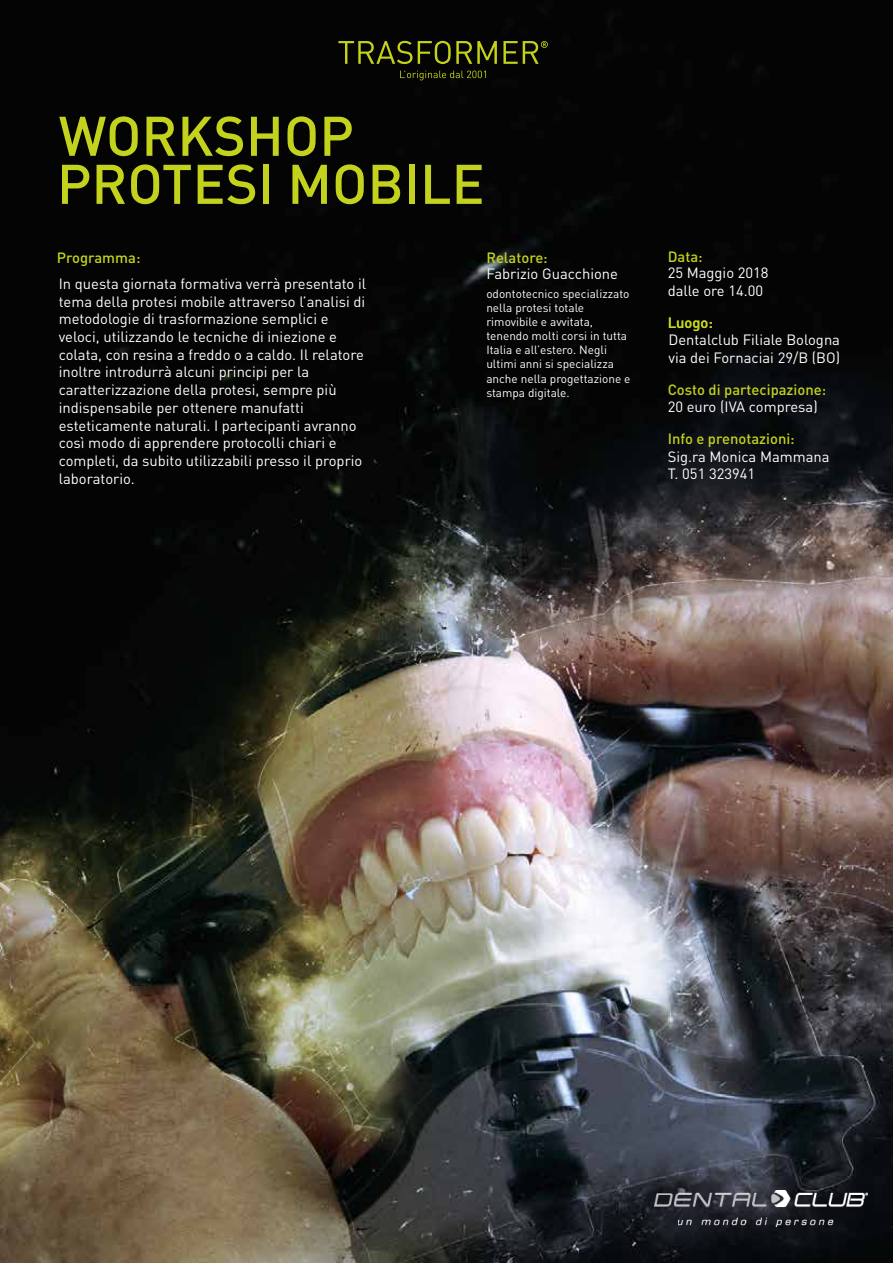
<style>
.page{position:relative;width:893px;height:1263px;background:#fff}
.page>*{position:absolute;margin:0;border:0;box-sizing:border-box;transform-origin:0 0}
.t1{font:500 54.9px/48px "DIN Pro";color:#c3d21d}
.t2{font:14.7px/17.7px "DIN Pro";color:#fff}
.t3{font:500 14.7px "DIN Pro";color:#c3d21d}
.t4{font:11.85px/14.1px "DIN Pro";color:#fff}
</style>
<div class="page">
<img style="left:0;top:0;width:893px;height:1263px">
<svg style="left:338px;top:41px;width:159px;height:23px;background:#3b3f0a"></svg>
<svg style="left:503px;top:41px;width:45px;height:23px"></svg>
<svg style="left:400px;top:71px;width:86px;height:9px"></svg>
<img style="left:655px;top:1191px;width:212px;height:36px">
<h1 class="t1" style="left:57px;top:110px;width:429px">WORKSHOP<br>PROTESI MOBILE</h1>
<p class="t3" style="left:57px;top:248px;width:85px">Programma:</p>
<p class="t3" style="left:486px;top:247px;width:63px">Relatore:</p>
<p class="t2" style="left:59px;top:274px;width:309px">In questa giornata formativa verrà presentato il tema della protesi mobile attraverso l’analisi di metodologie di trasformazione semplici e veloci, utilizzando le tecniche di iniezione e colata, con resina a freddo o a caldo. Il relatore inoltre introdurrà alcuni principi per la caratterizzazione della protesi, sempre più indispensabile per ottenere manufatti esteticamente naturali. I partecipanti avranno così modo di apprendere protocolli chiari e completi, da subito utilizzabili presso il proprio laboratorio.</p>
<p class="t4" style="left:486px;top:286px;width:146px">odontotecnico specializzato nella protesi totale rimovibile e avvitata, tenendo molti corsi in tutta<br>Italia e all’estero. Negli ultimi anni si specializza anche nella progettazione e stampa digitale.</p>
<p class="t2" style="left:486px;top:264px;width:133px">Fabrizio Guacchione</p>
<p class="t3" style="left:668px;top:247px;width:36px">Data:</p>
<p class="t2" style="left:668px;top:263px;width:102px">25 Maggio 2018 dalle ore 14.00</p>
<p class="t3" style="left:668px;top:313px;width:47px">Luogo:</p>
<p class="t2" style="left:668px;top:330px;width:173px">Dentalclub Filiale Bologna via dei Fornaciai 29/B (BO)</p>
<p class="t2" style="left:668px;top:397px;width:152px">20 euro (IVA compresa)</p>
<p class="t3" style="left:668px;top:380px;width:160px">Costo di partecipazione:</p>
<p class="t3" style="left:668px;top:429px;width:129px">Info e prenotazioni:</p>
<p class="t2" style="left:668px;top:447px;width:163px">Sig.ra Monica Mammana<br>T. 051 323941</p>
</div>
